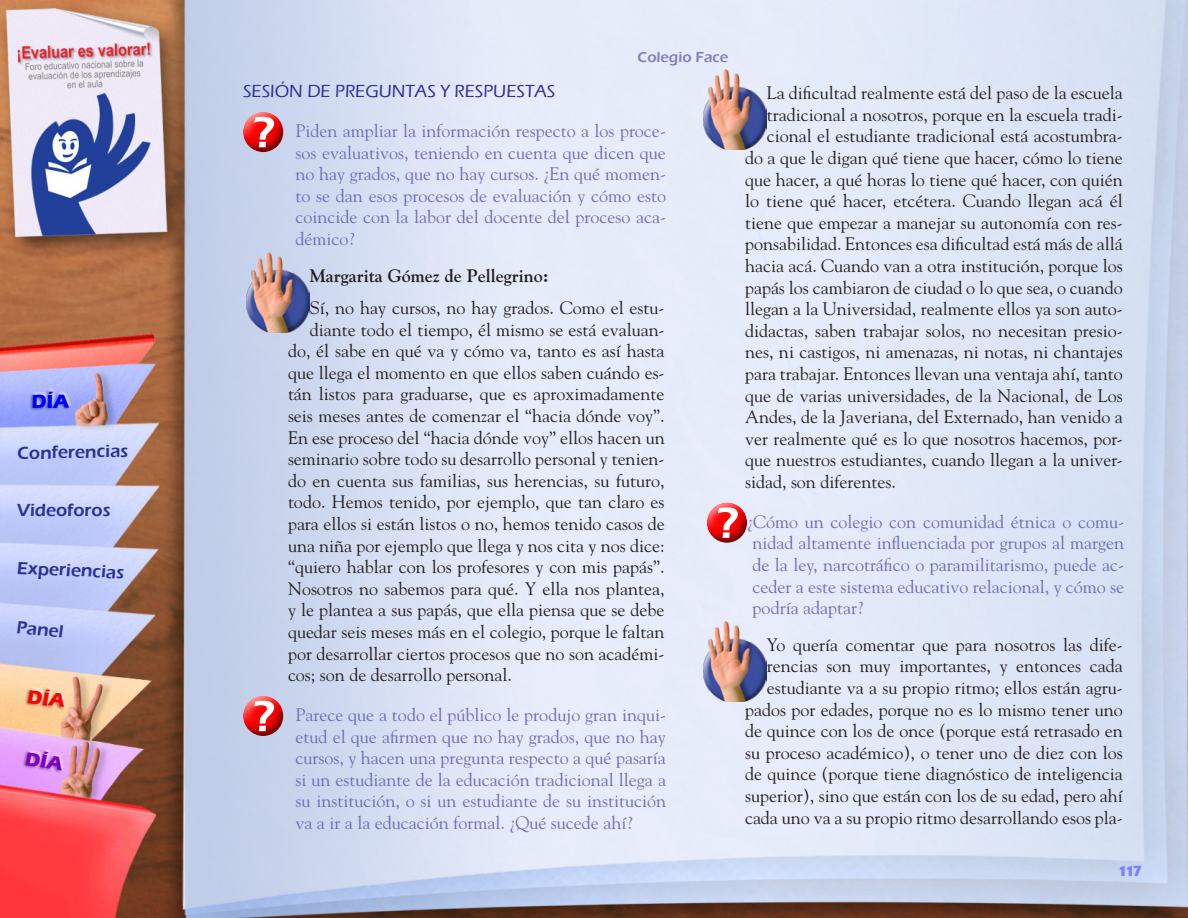
<style>
.page{position:relative;width:1188px;height:918px;background:#fff}
.page>*{position:absolute;margin:0;border:0;box-sizing:border-box;transform-origin:0 0}
.respuesta_foto_texto{font:18px/21.6px "Goudy";color:#231f20;text-align:right}
.respuesta{font:18px "Goudy";color:#231f20}
.pregunta{font:18px/21.6px "Goudy";color:#6d6eb2;text-align:justify}
.t1{font:600 18px "Eras ITC";color:#2e3091}
.sesion_preguntas{font:500 18px "Eras ITC";color:#2e3091}
.respuesta_foto_nombr{font:700 18px "Goudy";color:#231f20}
.t2{font:600 15px "Eras ITC";color:#8283bd}
.t3{font:700 15px "Delta";color:#8080ff}
</style>
<div class="page">
<img style="left:0;top:0;width:1188px;height:918px">
<div style="left:240px;top:110px;width:44px;height:44px;background:#231f20;opacity:.75"></div>
<svg style="left:254px;top:117px;width:20px;height:30px"></svg>
<img style="left:246px;top:252px;width:64px;height:80px">
<div style="left:240px;top:694px;width:44px;height:44px;background:#231f20;opacity:.75"></div>
<svg style="left:254px;top:701px;width:20px;height:30px"></svg>
<img style="left:703px;top:70px;width:64px;height:80px">
<div style="left:704px;top:501px;width:43px;height:43px;background:#231f20;opacity:.75"></div>
<svg style="left:718px;top:507px;width:20px;height:31px"></svg>
<img style="left:703px;top:621px;width:64px;height:80px">
<svg style="left:17px;top:375px;width:154px;height:64px;background:#b0a3c3"></svg>
<img style="left:0;top:658px;width:173px;height:175px">
<p class="t1" style="left:17px;top:443px;width:112px;rotate:-1deg">Conferencias</p>
<p class="t1" style="left:17px;top:500px;width:95px">Videoforos</p>
<p class="t1" style="left:17px;top:558px;width:109px;rotate:2deg">Experiencias</p>
<p class="t1" style="left:17px;top:617px;width:49px;rotate:5deg">Panel</p>
<p class="t2" style="left:638px;top:48px;width:92px">Colegio Face</p>
<p class="sesion_preguntas" style="left:243px;top:81px;width:104px">SESIÓN DE PREG</p>
<p class="sesion_preguntas" style="left:379px;top:81px;width:38px">UNTAS</p>
<p class="sesion_preguntas" style="left:440px;top:81px;width:25px">Y RESP</p>
<p class="sesion_preguntas" style="left:493px;top:81px;width:24px">UESTAS</p>
<p class="pregunta" style="left:296px;top:120px;width:372px">Piden ampliar la información respecto a los proce&shy;sos evaluativos, teniendo en cuenta que dicen que no hay grados, que no hay cursos. ¿En qué momen&shy;to se dan esos procesos de evaluación y cómo esto coincide con la labor del docente del proceso aca&shy;démico?</p>
<p class="respuesta_foto_nombr" style="left:310px;top:265px;width:240px">Margarita Gómez de Pellegrino:</p>
<p class="respuesta" style="left:310px;top:297px;width:356px">Sí, no hay cursos, no hay grados. Como el estu-</p>
<p class="respuesta" style="left:310px;top:318px;width:356px">diante todo el tiempo, él mismo se está evaluan-</p>
<p class="respuesta" style="left:288px;top:340px;width:378px">do, él sabe en qué va y cómo va, tanto es así hasta</p>
<p class="respuesta" style="left:288px;top:361px;width:378px">que llega el momento en que ellos saben cuándo es-</p>
<p class="respuesta" style="left:288px;top:383px;width:378px">tán listos para graduarse, que es aproximadamente</p>
<p class="respuesta" style="left:288px;top:405px;width:378px">seis meses antes de comenzar el “hacia dónde voy”.</p>
<p class="respuesta" style="left:288px;top:426px;width:378px">En ese proceso del “hacia dónde voy” ellos hacen un</p>
<p class="respuesta" style="left:288px;top:448px;width:378px">seminario sobre todo su desarrollo personal y tenien-</p>
<p class="respuesta" style="left:288px;top:469px;width:378px">do en cuenta sus familias, sus herencias, su futuro,</p>
<p class="respuesta" style="left:288px;top:491px;width:378px">todo. Hemos tenido, por ejemplo, que tan claro es</p>
<p class="respuesta" style="left:288px;top:513px;width:378px">para ellos si están listos o no, hemos tenido casos de</p>
<p class="respuesta" style="left:288px;top:534px;width:378px">una niña por ejemplo que llega y nos cita y nos dice:</p>
<p class="respuesta" style="left:288px;top:556px;width:378px">“quiero hablar con los profesores y con mis papás”.</p>
<p class="respuesta" style="left:288px;top:577px;width:378px">Nosotros no sabemos para qué. Y ella nos plantea,</p>
<p class="respuesta" style="left:288px;top:599px;width:378px">y le plantea a sus papás, que ella piensa que se debe</p>
<p class="respuesta" style="left:288px;top:621px;width:378px">quedar seis meses más en el colegio, porque le faltan</p>
<p class="respuesta" style="left:288px;top:642px;width:378px">por desarrollar ciertos procesos que no son académi-</p>
<p class="respuesta" style="left:288px;top:664px;width:225px">cos; son de desarrollo personal.</p>
<p class="pregunta" style="left:296px;top:703px;width:372px">Parece que a todo el público le produjo gran inqui&shy;etud el que afirmen que no hay grados, que no hay cursos, y hacen una pregunta respecto a qué pasaría si un estudiante de la educación tradicional llega a su institución, o si un estudiante de su institución va a ir a la educación formal. ¿Qué sucede ahí?</p>
<p class="respuesta_foto_texto" style="left:767px;top:82px;width:358px">La dificultad realmente está del paso de la escuela</p>
<p class="respuesta_foto_texto" style="left:767px;top:103px;width:358px">tradicional a nosotros, porque en la escuela tradi-</p>
<p class="respuesta_foto_texto" style="left:767px;top:125px;width:358px">cional el estudiante tradicional está acostumbra-</p>
<p class="respuesta_foto_texto" style="left:745px;top:146px;width:379px">do a que le digan qué tiene que hacer, cómo lo tiene</p>
<p class="respuesta_foto_texto" style="left:745px;top:168px;width:379px">que hacer, a qué horas lo tiene qué hacer, con quién</p>
<p class="respuesta_foto_texto" style="left:745px;top:190px;width:379px">lo tiene qué hacer, etcétera. Cuando llegan acá él</p>
<p class="respuesta_foto_texto" style="left:745px;top:211px;width:379px">tiene que empezar a manejar su autonomía con res-</p>
<p class="respuesta_foto_texto" style="left:745px;top:233px;width:379px">ponsabilidad. Entonces esa dificultad está más de allá</p>
<p class="respuesta_foto_texto" style="left:745px;top:254px;width:379px">hacia acá. Cuando van a otra institución, porque los</p>
<p class="respuesta_foto_texto" style="left:745px;top:276px;width:379px">papás los cambiaron de ciudad o lo que sea, o cuando</p>
<p class="respuesta_foto_texto" style="left:745px;top:298px;width:379px">llegan a la Universidad, realmente ellos ya son auto-</p>
<p class="respuesta_foto_texto" style="left:745px;top:319px;width:379px">didactas, saben trabajar solos, no necesitan presio-</p>
<p class="respuesta_foto_texto" style="left:745px;top:341px;width:379px">nes, ni castigos, ni amenazas, ni notas, ni chantajes</p>
<p class="respuesta_foto_texto" style="left:745px;top:362px;width:379px">para trabajar. Entonces llevan una ventaja ahí, tanto</p>
<p class="respuesta_foto_texto" style="left:745px;top:384px;width:379px">que de varias universidades, de la Nacional, de Los</p>
<p class="respuesta_foto_texto" style="left:745px;top:406px;width:379px">Andes, de la Javeriana, del Externado, han venido a</p>
<p class="respuesta_foto_texto" style="left:745px;top:427px;width:379px">ver realmente qué es lo que nosotros hacemos, por-</p>
<p class="respuesta_foto_texto" style="left:745px;top:449px;width:379px">que nuestros estudiantes, cuando llegan a la univer-</p>
<p class="respuesta_foto_texto" style="left:745px;top:470px;width:152px">sidad, son diferentes.</p>
<p class="pregunta" style="left:753px;top:510px;width:373px;text-indent:-5px">¿Cómo un colegio con comunidad étnica o comu&shy;nidad altamente influenciada por grupos al margen de la ley, narcotráfico o paramilitarismo, puede ac&shy;ceder a este sistema educativo relacional, y cómo se podría adaptar?</p>
<p class="respuesta_foto_texto" style="left:745px;top:633px;width:379px">Yo quería comentar que para nosotros las dife&shy;rencias son muy importantes, y entonces cada estudiante va a su propio ritmo; ellos están agru&shy;pados por edades, porque no es lo mismo tener uno de quince con los de once (porque está retrasado en su proceso académico), o tener uno de diez con los de quince (porque tiene diagnóstico de inteligencia superior), sino que están con los de su edad, pero ahí cada uno va a su propio ritmo desarrollando esos pla-</p>
<p class="t3" style="left:1118px;top:862px;width:26px">117</p>
</div>
